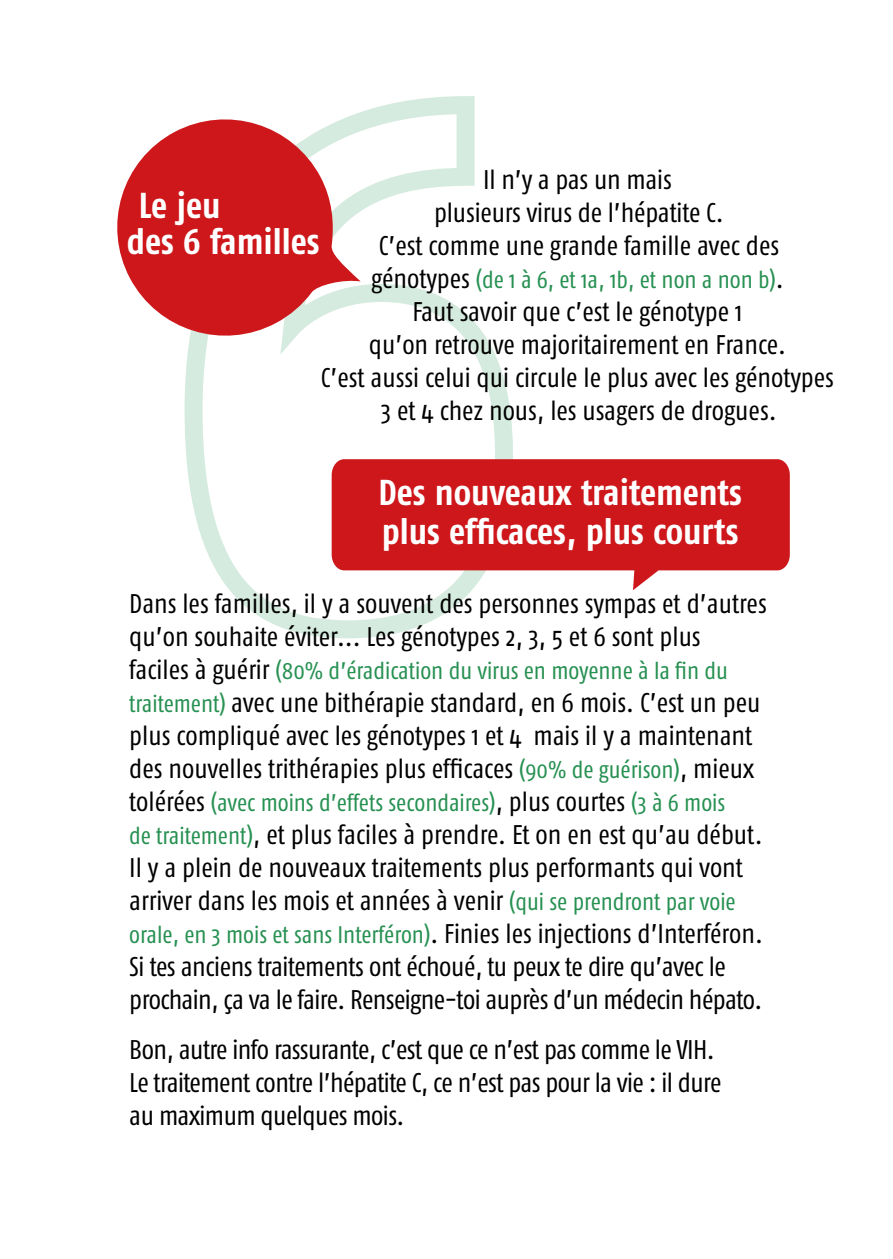
<style>
.page{position:relative;width:893px;height:1259px;background:#fff}
.page>*{position:absolute;margin:0;border:0;box-sizing:border-box;transform-origin:0 0}
.t1{font:700 36px/36px "Fago Co";color:#fff}
.t2{font:27px/33px "Fago Co";letter-spacing:-.005em;color:#000}
.t3{font:24px "Fago Co";color:#269051}
.s1{font-size:27px;color:#000}
.s2{font-size:24px;color:#269051}
</style>
<div class="page">
<svg style="left:184px;top:96px;width:329px;height:543px"></svg>
<svg style="left:117px;top:104px;width:244px;height:247px;fill:#cd171a"></svg>
<svg style="left:332px;top:459px;width:458px;height:131px;background:#d4393c"></svg>
<p class="t2" style="left:379px;top:163px;width:402px;text-align:center">Il n’y a pas un mais<br>plusieurs virus de l’hépatite C.<br>C’est comme une grande famille avec des</p>
<p class="t3" style="left:371px;top:266px;width:414px"><span class="s1">génotypes</span> (de 1 à 6, et 1a, 1b, et non a non b)<span class="s1">.</span></p>
<p class="t2" style="left:321px;top:295px;width:515px;text-align:center">Faut savoir que c’est le génotype 1<br>qu’on retrouve majoritairement en France.<br>C’est aussi celui qui circule le plus avec les génotypes 3 et 4 chez nous, les usagers de drogues.</p>
<h1 class="t1" style="left:127px;top:187px;width:194px;text-indent:12px">Le jeu<br>des 6 familles</h1>
<h1 class="t1" style="left:378px;top:472px;width:365px;line-height:39px">Des nouveaux traitements plus efficaces, plus courts</h1>
<p class="t2" style="left:129px;top:587px;width:639px">Dans les familles, il y a souvent des personnes sympas et d’autres qu’on souhaite éviter... Les génotypes 2, 3, 5 et 6 sont plus</p>
<p class="t3" style="left:129px;top:657px;width:600px"><span class="s1">faciles à guérir</span> (80% d’éradication du virus en moyenne à la fin du</p>
<p class="t2" style="left:129px;top:686px;width:633px"><span class="s2">traitement)</span> avec une bithérapie standard, en 6 mois. C’est un peu plus compliqué avec les génotypes 1 et 4 mais il y a maintenant des nouvelles trithérapies plus efficaces <span class="s2">(90% de guérison)</span>, mieux</p>
<p class="t3" style="left:129px;top:789px;width:597px"><span class="s1">tolérées</span> (avec moins d’effets secondaires)<span class="s1">, plus courtes</span> (3 à 6 mois</p>
<p class="t2" style="left:129px;top:818px;width:635px"><span class="s2">de traitement)</span>, et plus faciles à prendre. Et on en est qu’au début.<br>Il y a plein de nouveaux traitements plus performants qui vont arriver dans les mois et années à venir <span class="s2">(qui se prendront par voie orale, en 3 mois et sans Interféron)</span>. Finies les injections d’Interféron.<br>Si tes anciens traitements ont échoué, tu peux te dire qu’avec le prochain, ça va le faire. Renseigne-toi auprès d’un médecin hépato.</p>
<p class="t2" style="left:129px;top:1032px;width:594px">Bon, autre info rassurante, c’est que ce n’est pas comme le VIH.<br>Le traitement contre l’hépatite C, ce n’est pas pour la vie : il dure au maximum quelques mois.</p>
</div>
